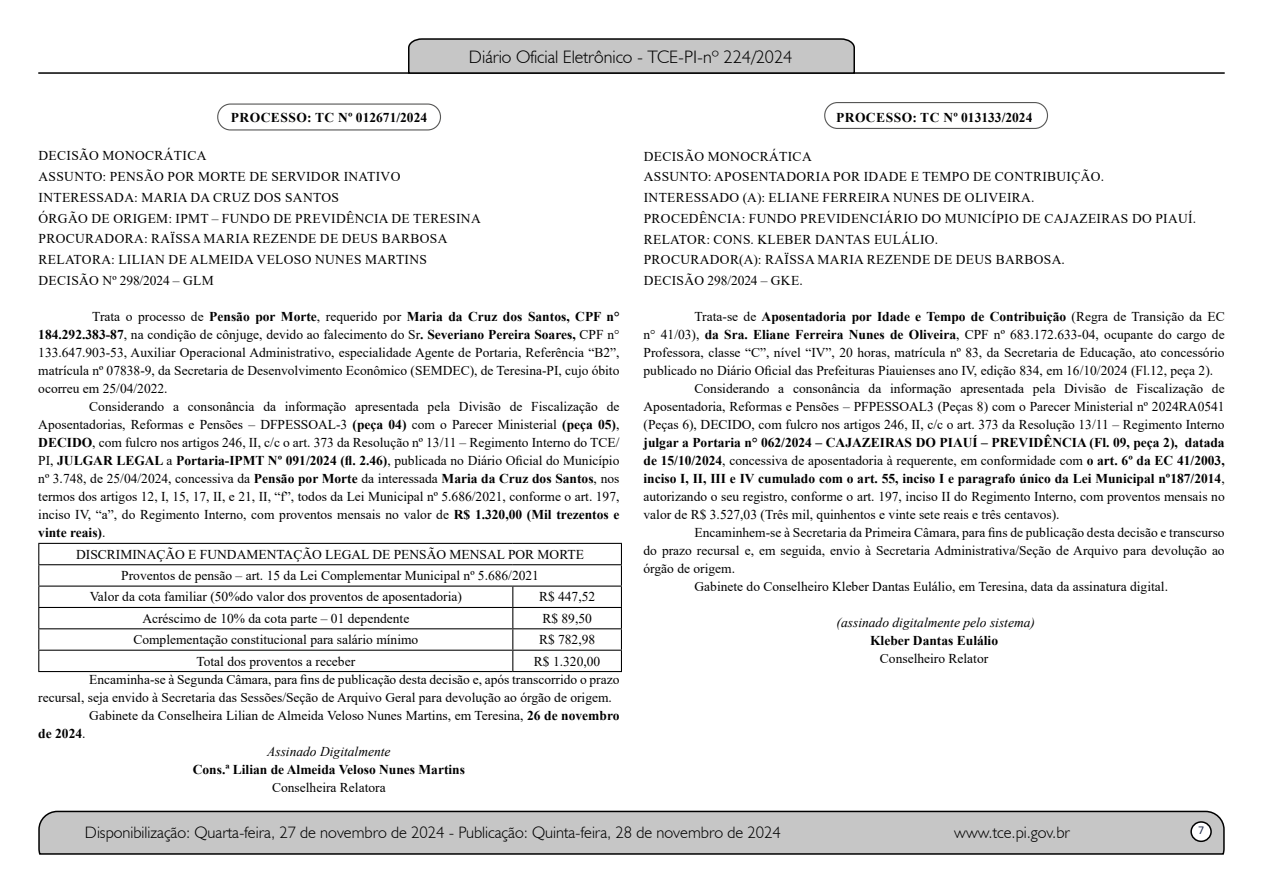
<style>
.page{position:relative;width:1263px;height:893px;background:#fff}
.page>*{position:absolute;margin:0;border:0;box-sizing:border-box;transform-origin:0 0}
.t1{font:300 18px "Humanist 521 BT";color:#000}
.t2{font:300 16.5px "Humanist 521 BT";color:#000}
.t3{font:13.5px/18px "Times New Roman";color:#000;text-align:justify}
.t4{font:13.5px/20.7px "Times New Roman";letter-spacing:.025em;color:#000}
.t5{font:700 13.5px "Times New Roman";color:#000}
.t6{font:italic 13.5px "Times New Roman";color:#000}
.t7{font:700 13.5px "Times New Roman";letter-spacing:.02em;color:#000}
.t8{font:12px "Calibri";color:#212d4c}
.s1{font-weight:700}
.s2{font-weight:400}
</style>
<div class="page">
<svg style="left:38px;top:810px;width:1187px;height:45px;background:#b9b9b9"></svg>
<div style="left:1191px;top:822px;width:20px;height:19px;background:#fff;border-radius:50%"></div>
<div style="left:1190px;top:821px;width:22px;height:21px;border:2px solid #000;border-radius:50%"></div>
<hr style="left:38px;top:72px;width:1187px;height:2px;background:#000">
<svg style="left:407px;top:38px;width:449px;height:36px;background:#b4b4b4"></svg>
<hr style="left:38px;top:543px;width:475px;height:1px;background:#000">
<hr style="left:513px;top:543px;width:109px;height:1px;background:#000">
<hr style="left:38px;top:564px;width:475px;height:1px;background:#000">
<hr style="left:513px;top:564px;width:109px;height:1px;background:#000">
<hr style="left:38px;top:586px;width:475px;height:1px;background:#000">
<hr style="left:513px;top:586px;width:109px;height:1px;background:#000">
<hr style="left:38px;top:607px;width:475px;height:1px;background:#000">
<hr style="left:513px;top:607px;width:109px;height:1px;background:#000">
<hr style="left:38px;top:628px;width:475px;height:1px;background:#000">
<hr style="left:513px;top:628px;width:109px;height:1px;background:#000">
<hr style="left:38px;top:650px;width:475px;height:1px;background:#000">
<svg style="left:38px;top:544px;width:1px;height:127px"></svg>
<hr style="left:513px;top:650px;width:109px;height:1px;background:#000">
<svg style="left:512px;top:587px;width:1px;height:84px"></svg>
<svg style="left:621px;top:544px;width:1px;height:127px"></svg>
<hr style="left:38px;top:671px;width:475px;height:1px;background:#000">
<hr style="left:513px;top:671px;width:109px;height:1px;background:#000">
<div style="left:217px;top:104px;width:224px;height:27px;border:1px solid #575756;border-radius:13px"></div>
<div style="left:824px;top:102px;width:224px;height:27px;border:1px solid #575756;border-radius:13px"></div>
<h1 class="t1" style="left:469px;top:46px;width:325px">Diário Oficial Eletrônico - TCE-PI-nº 224/2024</h1>
<p class="t7" style="left:231px;top:107px;width:198px">PROCESSO: TC Nº 012671/2024</p>
<p class="t4" style="left:38px;top:145px;width:444px">DECISÃO MONOCRÁTICA<br>ASSUNTO: PENSÃO POR MORTE DE SERVIDOR INATIVO INTERESSADA: MARIA DA CRUZ DOS SANTOS<br>ÓRGÃO DE ORIGEM: IPMT – FUNDO DE PREVIDÊNCIA DE TERESINA PROCURADORA: RAÏSSA MARIA REZENDE DE DEUS BARBOSA RELATORA: LILIAN DE ALMEIDA VELOSO NUNES MARTINS DECISÃO Nº 298/2024 – GLM</p>
<p class="t3" style="left:38px;top:307px;width:583px;text-indent:54px">Trata o processo de <span class="s1">Pensão por Morte</span>, requerido por <span class="s1">Maria da Cruz dos Santos, CPF n° 184.292.383-87</span>, na condição de cônjuge, devido ao falecimento do Sr<span class="s1">. Severiano Pereira Soares,</span> CPF n° 133.647.903-53, Auxiliar Operacional Administrativo, especialidade Agente de Portaria, Referência “B2”, matrícula nº 07838-9, da Secretaria de Desenvolvimento Econômico (SEMDEC), de Teresina-PI, cujo óbito ocorreu em 25/04/2022.</p>
<p class="t3" style="left:38px;top:397px;width:583px;text-indent:51px">Considerando a consonância da informação apresentada pela Divisão de Fiscalização de Aposentadorias, Reformas e Pensões – DFPESSOAL-3 <span class="s1">(peça 04)</span> com o Parecer Ministerial <span class="s1">(peça 05)</span>, <span class="s1">DECIDO</span>, com fulcro nos artigos 246, II, c/c o art. 373 da Resolução nº 13/11 – Regimento Interno do TCE/ PI, <span class="s1">JULGAR LEGAL</span> a <span class="s1">Portaria-IPMT Nº 091/2024 (fl. 2.46)</span>, publicada no Diário Oficial do Município nº 3.748, de 25/04/2024, concessiva da <span class="s1">Pensão por Morte</span> da interessada <span class="s1">Maria da Cruz dos Santos</span>, nos termos dos artigos 12, I, 15, 17, II, e 21, II, “f”, todos da Lei Municipal nº 5.686/2021, conforme o art. 197, inciso IV, “a”, do Regimento Interno, com proventos mensais no valor de <span class="s1">R$ 1.320,00 (Mil trezentos e vinte reais)</span>.</p>
<p class="t3" style="left:76px;top:545px;width:509px">DISCRIMINAÇÃO E FUNDAMENTAÇÃO LEGAL DE PENSÃO MENSAL POR MORTE</p>
<p class="t3" style="left:121px;top:566px;width:419px">Proventos de pensão – art. 15 da Lei Complementar Municipal nº 5.686/2021</p>
<p class="t3" style="left:90px;top:587px;width:374px">Valor da cota familiar (50%do valor dos proventos de aposentadoria)</p>
<p class="t3" style="left:539px;top:587px;width:58px">R$ 447,52</p>
<p class="t3" style="left:142px;top:609px;width:268px">Acréscimo de 10% da cota parte – 01 dependente</p>
<p class="t3" style="left:542px;top:609px;width:51px">R$ 89,50</p>
<p class="t3" style="left:133px;top:630px;width:286px">Complementação constitucional para salário mínimo</p>
<p class="t3" style="left:539px;top:630px;width:58px">R$ 782,98</p>
<p class="t3" style="left:196px;top:652px;width:160px">Total dos proventos a receber</p>
<p class="t3" style="left:534px;top:652px;width:68px">R$ 1.320,00</p>
<p class="t3" style="left:89px;top:670px;width:532px">Encaminha-se à Segunda Câmara, para fins de publicação desta decisão e, após transcorrido o prazo</p>
<p class="t3" style="left:38px;top:688px;width:575px">recursal, seja envido à Secretaria das Sessões/Seção de Arquivo Geral para devolução ao órgão de origem.</p>
<p class="t3" style="left:89px;top:706px;width:532px">Gabinete da Conselheira Lilian de Almeida Veloso Nunes Martins, em Teresina, <span class="s1">26 de novembro</span></p>
<p class="t5" style="left:38px;top:724px;width:49px">de 2024<span class="s2">.</span></p>
<p class="t6" style="left:267px;top:742px;width:125px">Assinado Digitalmente</p>
<p class="t5" style="left:193px;top:760px;width:274px">Cons.ª Lilian de Almeida Veloso Nunes Martins</p>
<p class="t3" style="left:272px;top:778px;width:115px">Conselheira Relatora</p>
<p class="t7" style="left:836px;top:108px;width:198px">PROCESSO: TC Nº 013133/2024</p>
<p class="t4" style="left:644px;top:145px;width:554px">DECISÃO MONOCRÁTICA<br>ASSUNTO: APOSENTADORIA POR IDADE E TEMPO DE CONTRIBUIÇÃO.<br>INTERESSADO (A): ELIANE FERREIRA NUNES DE OLIVEIRA.<br>PROCEDÊNCIA: FUNDO PREVIDENCIÁRIO DO MUNICÍPIO DE CAJAZEIRAS DO PIAUÍ.<br>RELATOR: CONS. KLEBER DANTAS EULÁLIO.<br>PROCURADOR(A): RAÏSSA MARIA REZENDE DE DEUS BARBOSA.<br>DECISÃO 298/2024 – GKE.</p>
<p class="t5" style="left:694px;top:307px;width:532px"><span class="s2">Trata-se de</span> Aposentadoria por Idade e Tempo de Contribuição <span class="s2">(Regra de Transição da EC</span></p>
<p class="t3" style="left:643px;top:325px;width:583px">n° 41/03), <span class="s1">da Sra. Eliane Ferreira Nunes de Oliveira</span>, CPF nº 683.172.633-04, ocupante do cargo de</p>
<p class="t3" style="left:643px;top:343px;width:583px">Professora, classe “C”, nível “IV”, 20 horas, matrícula nº 83, da Secretaria de Educação, ato concessório</p>
<p class="t3" style="left:643px;top:361px;width:571px">publicado no Diário Oficial das Prefeituras Piauienses ano IV, edição 834, em 16/10/2024 (Fl.12, peça 2).</p>
<p class="t3" style="left:694px;top:379px;width:532px">Considerando a consonância da informação apresentada pela Divisão de Fiscalização de</p>
<p class="t3" style="left:643px;top:397px;width:583px">Aposentadoria, Reformas e Pensões – PFPESSOAL3 (Peças 8) com o Parecer Ministerial nº 2024RA0541</p>
<p class="t3" style="left:643px;top:415px;width:583px">(Peças 6), DECIDO, com fulcro nos artigos 246, II, c/c o art. 373 da Resolução 13/11 – Regimento Interno</p>
<p class="t3" style="left:643px;top:433px;width:583px"><span class="s1">julgar a Portaria n° 062/2024 – CAJAZEIRAS DO PIAUÍ – PREVIDÊNCIA (Fl. 09, peça 2), datada de 15/10/2024</span>, concessiva de aposentadoria à requerente, em conformidade com <span class="s1">o art. 6º da EC 41/2003, inciso I, II, III e IV cumulado com o art. 55, inciso I e paragrafo único da Lei Municipal nº187/2014</span>, autorizando o seu registro, conforme o art. 197, inciso II do Regimento Interno, com proventos mensais no valor de R$ 3.527,03 (Três mil, quinhentos e vinte sete reais e três centavos).</p>
<p class="t3" style="left:694px;top:523px;width:532px">Encaminhem-se à Secretaria da Primeira Câmara, para fins de publicação desta decisão e transcurso</p>
<p class="t3" style="left:643px;top:541px;width:583px">do prazo recursal e, em seguida, envio à Secretaria Administrativa/Seção de Arquivo para devolução ao</p>
<p class="t3" style="left:643px;top:559px;width:93px">órgão de origem.</p>
<p class="t3" style="left:694px;top:577px;width:475px">Gabinete do Conselheiro Kleber Dantas Eulálio, em Teresina, data da assinatura digital.</p>
<p class="t6" style="left:837px;top:613px;width:200px">(assinado digitalmente pelo sistema)</p>
<p class="t5" style="left:870px;top:631px;width:130px">Kleber Dantas Eulálio</p>
<p class="t3" style="left:880px;top:649px;width:110px">Conselheiro Relator</p>
<p class="t2" style="left:85px;top:822px;width:697px">Disponibilização: Quarta-feira, 27 de novembro de 2024 - Publicação: Quinta-feira, 28 de novembro de 2024</p>
<p class="t2" style="left:954px;top:822px;width:117px">www.tce.pi.gov.br</p>
<p class="t8" style="left:1198px;top:821px;width:8px">7</p>
</div>
